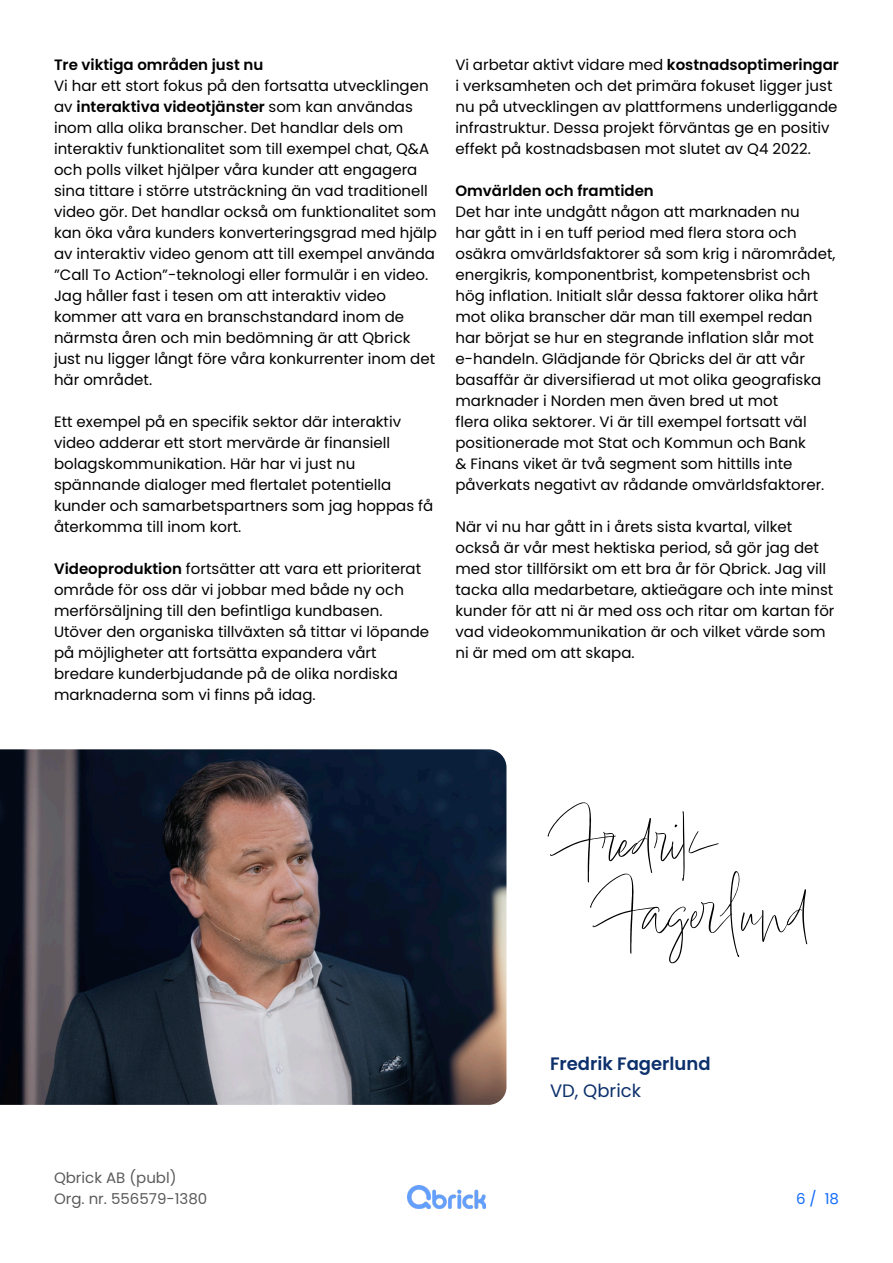
<style>
.page{position:relative;width:893px;height:1263px;background:#fff}
.page>*{position:absolute;margin:0;border:0;box-sizing:border-box;transform-origin:0 0}
.t1{font:67.5px "Lindsey Signature";color:#000}
.t2{font:600 18px "Poppins";color:#0c306c}
.t3{font:18px "Poppins";color:#0c306c}
.t4{font:15px/21px "Poppins";color:#000}
.Cell_paragraph_bold{font:600 15px "Poppins";color:#000}
.t5{font:15px "Poppins";color:#126cfc}
.s1{font-weight:600}
</style>
<div class="page">
<img style="left:407px;top:1185px;width:79px;height:24px">
<img style="left:0;top:749px;width:506px;height:356px">
<p class="Cell_paragraph_bold" style="left:54px;top:56px;width:211px">Tre viktiga områden just nu</p>
<p class="t4" style="left:54px;top:75px;width:385px">Vi har ett stort fokus på den fortsatta utvecklingen av <span class="s1">interaktiva videotjänster</span> som kan användas inom alla olika branscher. Det handlar dels om interaktiv funktionalitet som till exempel chat, Q&amp;A och polls vilket hjälper våra kunder att engagera sina tittare i större utsträckning än vad traditionell video gör. Det handlar också om funktionalitet som kan öka våra kunders konverteringsgrad med hjälp av interaktiv video genom att till exempel använda ”Call To Action”-teknologi eller formulär i en video.</p>
<p class="t4" style="left:54px;top:285px;width:383px">Jag håller fast i tesen om att interaktiv video kommer att vara en branschstandard inom de närmsta åren och min bedömning är att Qbrick just nu ligger långt före våra konkurrenter inom det här området.</p>
<p class="t4" style="left:54px;top:411px;width:381px">Ett exempel på en specifik sektor där interaktiv video adderar ett stort mervärde är finansiell bolagskommunikation. Här har vi just nu spännande dialoger med flertalet potentiella kunder och samarbetspartners som jag hoppas få återkomma till inom kort.</p>
<p class="t4" style="left:54px;top:558px;width:377px"><span class="s1">Videoproduktion</span> fortsätter att vara ett prioriterat område för oss där vi jobbar med både ny och merförsäljning till den befintliga kundbasen.<br>Utöver den organiska tillväxten så tittar vi löpande på möjligheter att fortsätta expandera vårt bredare kunderbjudande på de olika nordiska marknaderna som vi finns på idag.</p>
<p class="t4" style="left:455px;top:54px;width:385px">Vi arbetar aktivt vidare med <span class="s1">kostnadsoptimeringar </span>i verksamheten och det primära fokuset ligger just nu på utvecklingen av plattformens underliggande infrastruktur. Dessa projekt förväntas ge en positiv effekt på kostnadsbasen mot slutet av Q4 2022.</p>
<p class="Cell_paragraph_bold" style="left:455px;top:182px;width:200px">Omvärlden och framtiden</p>
<p class="t4" style="left:455px;top:201px;width:381px">Det har inte undgått någon att marknaden nu<br>har gått in i en tuff period med flera stora och osäkra omvärldsfaktorer så som krig i närområdet, energikris, komponentbrist, kompetensbrist och hög inflation. Initialt slår dessa faktorer olika hårt mot olika branscher där man till exempel redan har börjat se hur en stegrande inflation slår mot e-handeln. Glädjande för Qbricks del är att vår basaffär är diversifierad ut mot olika geografiska marknader i Norden men även bred ut mot<br>flera olika sektorer. Vi är till exempel fortsatt väl positionerade mot Stat och Kommun och Bank<br>&amp; Finans viket är två segment som hittills inte påverkats negativt av rådande omvärldsfaktorer.</p>
<p class="t4" style="left:455px;top:516px;width:381px">När vi nu har gått in i årets sista kvartal, vilket också är vår mest hektiska period, så gör jag det med stor tillförsikt om ett bra år för Qbrick. Jag vill tacka alla medarbetare, aktieägare och inte minst kunder för att ni är med oss och ritar om kartan för vad videokommunikation är och vilket värde som ni är med om att skapa.</p>
<p class="t4" style="left:54px;top:1167px;width:155px">Qbrick AB (publ)<br>Org. nr. 556579-1380</p>
<p class="t1" style="left:559px;top:800px;width:149px">Fredrik</p>
<p class="t1" style="left:601px;top:871px;width:211px">Fagerlund</p>
<p class="t2" style="left:550px;top:1053px;width:162px">Fredrik Fagerlund</p>
<p class="t3" style="left:550px;top:1080px;width:92px">VD, Qbrick</p>
<p class="t5" style="left:796px;top:1190px;width:44px">6 / 18</p>
</div>
